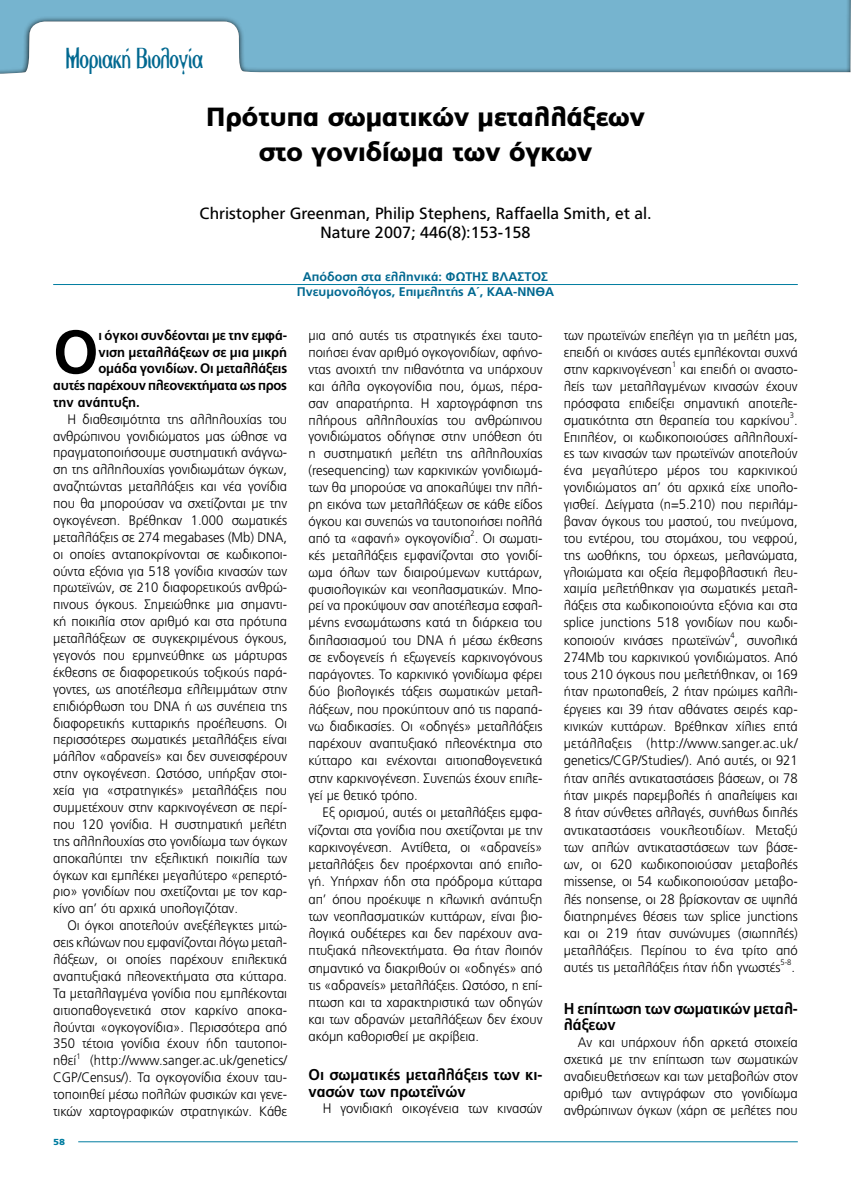
<style>
.page{position:relative;width:851px;height:1188px;background:#fff}
.page>*{position:absolute;margin:0;border:0;box-sizing:border-box;transform-origin:0 0}
.t1{font:700 61.38px "PF Catalog";color:#000;scale:.95 1}
.t2{font:300 30px "CF Holly";letter-spacing:-.05em;color:#006890;scale:.8 1}
.t3{font:900 26.25px/35px "PF Catalog";letter-spacing:-.025em;color:#000;text-align:center}
.t4{font:16.25px/18.8px "PF Catalog";color:#000;text-align:center}
.t5{font:700 15.62px/16.9px "PF Catalog";color:#000;scale:.95 1}
.t6{font:300 13.75px/16.9px "PF Catalog";color:#000;text-align:justify;scale:.95 1}
.t7{font:700 13.75px "PF Catalog";letter-spacing:-.01em;color:#000;scale:.95 1}
.t8{font:700 12.5px/15px "PF Catalog";color:#006890;text-align:center}
.t9{font:900 8.75px "PF Catalog";color:#007da0;scale:1.15 1}
.t10{font:300 8px "PF Catalog";color:#000;scale:.95 1}
</style>
<div class="page">
<svg style="left:0;top:0;width:850px;height:74px;fill:#76b4cf"></svg>
<hr style="left:78px;top:1141px;width:719px;height:1px;background:#007da0">
<hr style="left:53px;top:284px;width:744px;height:1px;background:#007da0">
<h2 class="t2" style="left:65px;top:44px;width:175px">Μοριακή Βιολογία</h2>
<h3 class="t3" style="left:206px;top:100px;width:440px">Πρότυπα σωματικών μεταλλάξεων στο γονιδίωμα των όγκων</h3>
<p class="t4" style="left:199px;top:204px;width:453px">Christopher Greenman, Philip Stephens, Raffaella Smith, et al.<br>Nature 2007; 446(8):153-158</p>
<p class="t8" style="left:297px;top:269px;width:259px">Απόδοση στα ελληνικά: ΦΩΤΗΣ ΒΛΑΣΤΟΣ<br>Πνευμονολόγος, Επιμελητής Α΄, ΚΑΑ-ΝΝΘΑ</p>
<h1 class="t1" style="left:53px;top:316px;width:49px">Ο</h1>
<p class="t7" style="left:98px;top:327px;width:200px">ι όγκοι συνδέονται με την εμφά-</p>
<p class="t7" style="left:98px;top:344px;width:200px">νιση μεταλλάξεων σε μια μικρή</p>
<p class="t7" style="left:98px;top:360px;width:200px">ομάδα γονιδίων. Οι μεταλλάξεις</p>
<p class="t7" style="left:53px;top:377px;width:248px">αυτές παρέχουν πλεονεκτήματα ως προς</p>
<p class="t7" style="left:53px;top:394px;width:93px">την ανάπτυξη.</p>
<p class="t6" style="left:53px;top:410px;width:248px;text-indent:14px">Η διαθεσιμότητα της αλληλουχίας του ανθρώπινου γονιδιώματος μας ώθησε να πραγματοποιήσουμε συστηματική ανάγνω&shy;ση της αλληλουχίας γονιδιωμάτων όγκων, αναζητώντας μεταλλάξεις και νέα γονίδια που θα μπορούσαν να σχετίζονται με την ογκογένεση. Βρέθηκαν 1.000 σωματικές μεταλλάξεις σε 274 megabases (Mb) DNA, οι οποίες ανταποκρίνονται σε κωδικοποι&shy;ούντα εξόνια για 518 γονίδια κινασών των πρωτεϊνών, σε 210 διαφορετικούς ανθρώ&shy;πινους όγκους. Σημειώθηκε μια σημαντι&shy;κή ποικιλία στον αριθμό και στα πρότυπα μεταλλάξεων σε συγκεκριμένους όγκους, γεγονός που ερμηνεύθηκε ως μάρτυρας έκθεσης σε διαφορετικούς τοξικούς παρά&shy;γοντες, ως αποτέλεσμα ελλειμμάτων στην επιδιόρθωση του DNA ή ως συνέπεια της διαφορετικής κυτταρικής προέλευσης. Οι περισσότερες σωματικές μεταλλάξεις είναι μάλλον «αδρανείς» και δεν συνεισφέρουν στην ογκογένεση. Ωστόσο, υπήρξαν στοι&shy;χεία για «στρατηγικές» μεταλλάξεις που συμμετέχουν στην καρκινογένεση σε περί&shy;που 120 γονίδια. Η συστηματική μελέτη της αλληλουχίας στο γονιδίωμα των όγκων αποκαλύπτει την εξελικτική ποικιλία των όγκων και εμπλέκει μεγαλύτερο «ρεπερτό&shy;ριο» γονιδίων που σχετίζονται με τον καρ&shy;κίνο απ’ ότι αρχικά υπολογιζόταν.</p>
<p class="t6" style="left:53px;top:916px;width:248px;text-indent:14px">Οι όγκοι αποτελούν ανεξέλεγκτες μιτώ&shy;σεις κλώνων που εμφανίζονται λόγω μεταλ&shy;λάξεων, οι οποίες παρέχουν επιλεκτικά αναπτυξιακά πλεονεκτήματα στα κύτταρα.<br>Τα μεταλλαγμένα γονίδια που εμπλέκονται αιτιοπαθογενετικά στον καρκίνο αποκα&shy;λούνται «ογκογονίδια». Περισσότερα από 350 τέτοια γονίδια έχουν ήδη ταυτοποι&shy;ηθεί</p>
<p class="t10" style="left:77px;top:1050px;width:6px">1</p>
<p class="t6" style="left:53px;top:1052px;width:248px;text-indent:37px">(http://www.sanger.ac.uk/genetics/ CGP/Census/). Τα ογκογονίδια έχουν ταυ&shy;τοποιηθεί μέσω πολλών φυσικών και γενε&shy;τικών χαρτογραφικών στρατηγικών. Κάθε</p>
<p class="t9" style="left:53px;top:1136px;width:12px">58</p>
<p class="t6" style="left:308px;top:327px;width:248px">μια από αυτές τις στρατηγικές έχει ταυτο&shy;ποιήσει έναν αριθμό ογκογονιδίων, αφήνο&shy;ντας ανοιχτή την πιθανότητα να υπάρχουν και άλλα ογκογονίδια που, όμως, πέρα&shy;σαν απαρατήρητα. Η χαρτογράφηση της πλήρους αλληλουχίας του ανθρώπινου γονιδιώματος οδήγησε στην υπόθεση ότι η συστηματική μελέτη της αλληλουχίας (resequencing) των καρκινικών γονιδιωμά&shy;των θα μπορούσε να αποκαλύψει την πλή&shy;ρη εικόνα των μεταλλάξεων σε κάθε είδος όγκου και συνεπώς να ταυτοποιήσει πολλά από τα «αφανή» ογκογονίδια . Οι σωματι-</p>
<p class="t10" style="left:470px;top:528px;width:6px">2</p>
<p class="t6" style="left:308px;top:546px;width:248px">κές μεταλλάξεις εμφανίζονται στο γονιδί&shy;ωμα όλων των διαιρούμενων κυττάρων, φυσιολογικών και νεοπλασματικών. Μπο&shy;ρεί να προκύψουν σαν αποτέλεσμα εσφαλ&shy;μένης ενσωμάτωσης κατά τη διάρκεια του διπλασιασμού του DNA ή μέσω έκθεσης σε ενδογενείς ή εξωγενείς καρκινογόνους παράγοντες. Το καρκινικό γονιδίωμα φέρει δύο βιολογικές τάξεις σωματικών μεταλ&shy;λάξεων, που προκύπτουν από τις παραπά&shy;νω διαδικασίες. Οι «οδηγές» μεταλλάξεις παρέχουν αναπτυξιακό πλεονέκτημα στο κύτταρο και ενέχονται αιτιοπαθογενετικά στην καρκινογένεση. Συνεπώς έχουν επιλε&shy;γεί με θετικό τρόπο.</p>
<p class="t6" style="left:308px;top:803px;width:248px;line-height:17.2px;text-indent:14px">Εξ ορισμού, αυτές οι μεταλλάξεις εμφα&shy;νίζονται στα γονίδια που σχετίζονται με την καρκινογένεση. Αντίθετα, οι «αδρανείς» μεταλλάξεις δεν προέρχονται από επιλο&shy;γή. Υπήρχαν ήδη στα πρόδρομα κύτταρα απ’ όπου προέκυψε η κλωνική ανάπτυξη των νεοπλασματικών κυττάρων, είναι βιο&shy;λογικά ουδέτερες και δεν παρέχουν ανα&shy;πτυξιακά πλεονεκτήματα. Θα ήταν λοιπόν σημαντικό να διακριθούν οι «οδηγές» από τις «αδρανείς» μεταλλάξεις. Ωστόσο, η επί&shy;πτωση και τα χαρακτηριστικά των οδηγών και των αδρανών μεταλλάξεων δεν έχουν ακόμη καθορισθεί με ακρίβεια.</p>
<p class="t5" style="left:308px;top:1065px;width:248px">Οι σωματικές μεταλλάξεις των κι&shy;νασών των πρωτεϊνών</p>
<p class="t6" style="left:322px;top:1100px;width:233px">Η γονιδιακή οικογένεια των κινασών</p>
<p class="t6" style="left:563px;top:327px;width:248px">των πρωτεϊνών επελέγη για τη μελέτη μας, επειδή οι κινάσες αυτές εμπλέκονται συχνά στην καρκινογένεση</p>
<p class="t10" style="left:672px;top:359px;width:6px">1</p>
<p class="t6" style="left:563px;top:361px;width:248px;text-indent:116px">και επειδή οι αναστο&shy;λείς των μεταλλαγμένων κινασών έχουν πρόσφατα επιδείξει σημαντική αποτελε&shy;σματικότητα στη θεραπεία του καρκίνου .</p>
<p class="t10" style="left:789px;top:410px;width:6px">3</p>
<p class="t6" style="left:563px;top:428px;width:248px">Επιπλέον, οι κωδικοποιούσες αλληλουχί&shy;ες των κινασών των πρωτεϊνών αποτελούν ένα μεγαλύτερο μέρος του καρκινικού γονιδιώματος απ’ ότι αρχικά είχε υπολο&shy;γισθεί. Δείγματα (n=5.210) που περιλάμ&shy;βαναν όγκους του μαστού, του πνεύμονα, του εντέρου, του στομάχου, του νεφρού, της ωοθήκης, του όρχεως, μελανώματα, γλοιώματα και οξεία λεμφοβλαστική λευ&shy;χαιμία μελετήθηκαν για σωματικές μεταλ&shy;λάξεις στα κωδικοποιούντα εξόνια και στα splice junctions 518 γονιδίων που κωδι&shy;κοποιούν κινάσες πρωτεϊνών , συνολικά</p>
<p class="t10" style="left:730px;top:630px;width:6px">4</p>
<p class="t6" style="left:563px;top:648px;width:248px;line-height:17.2px">274Mb του καρκινικού γονιδιώματος. Από τους 210 όγκους που μελετήθηκαν, οι 169 ήταν πρωτοπαθείς, 2 ήταν πρώιμες καλλι&shy;έργειες και 39 ήταν αθάνατες σειρές καρ&shy;κινικών κυττάρων. Βρέθηκαν χίλιες επτά μετάλλαξεις (http://www.sanger.ac.uk/ genetics/CGP/Studies/). Από αυτές, οι 921 ήταν απλές αντικαταστάσεις βάσεων, οι 78 ήταν μικρές παρεμβολές ή απαλείψεις και 8 ήταν σύνθετες αλλαγές, συνήθως διπλές αντικαταστάσεις νουκλεοτιδίων. Μεταξύ των απλών αντικαταστάσεων των βάσε&shy;ων, οι 620 κωδικοποιούσαν μεταβολές missense, οι 54 κωδικοποιούσαν μεταβο&shy;λές nonsense, οι 28 βρίσκονταν σε υψηλά διατηρημένες θέσεις των splice junctions και οι 219 ήταν συνώνυμες (σιωπηλές) μεταλλάξεις. Περίπου το ένα τρίτο από αυτές τις μεταλλάξεις ήταν ήδη γνωστές</p>
<p class="t10" style="left:780px;top:957px;width:13px">5-8</p>
<p class="t6" style="left:791px;top:958px;width:5px">.</p>
<p class="t5" style="left:563px;top:999px;width:248px">H επίπτωση των σωματικών μεταλ&shy;λάξεων</p>
<p class="t6" style="left:563px;top:1033px;width:248px;text-indent:14px">Αν και υπάρχουν ήδη αρκετά στοιχεία σχετικά με την επίπτωση των σωματικών αναδιευθετήσεων και των μεταβολών στον αριθμό των αντιγράφων στο γονιδίωμα ανθρώπινων όγκων (χάρη σε μελέτες που</p>
</div>
